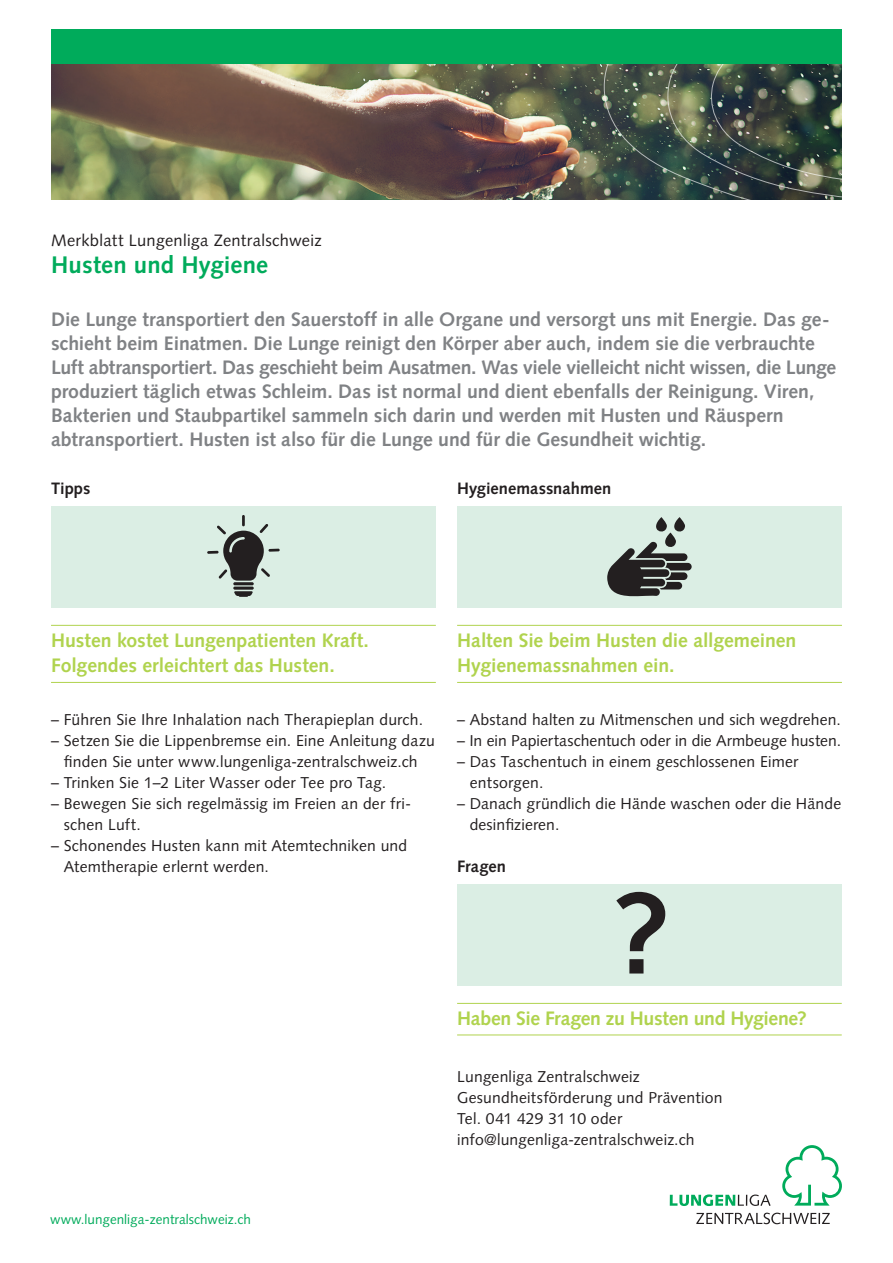
<style>
.page{position:relative;width:893px;height:1263px;background:#fff}
.page>*{position:absolute;margin:0;border:0;box-sizing:border-box;transform-origin:0 0}
.t1{font:700 24px "Syntax LT Std";letter-spacing:.005em;color:#00ab5b}
.t2{font:700 19.5px/24px "Syntax LT Std";letter-spacing:-.005em;color:#808285}
.t3{font:700 19.5px/25.5px "Syntax LT Std";letter-spacing:-.005em;color:#b0d34e}
.t4{font:16.5px "Syntax LT Std";letter-spacing:.015em;color:#231f20}
.t5{font:700 16.5px "Syntax LT Std";color:#231f20}
.t6{font:15.75px/21px "Syntax LT Std";letter-spacing:.01em;color:#231f20}
.t7{font:13.5px "Syntax LT Std";color:#00ab5b}
</style>
<div class="page">
<svg style="left:782px;top:1145px;width:60px;height:60px"></svg>
<svg style="left:670px;top:1194px;width:101px;height:12px"></svg>
<svg style="left:696px;top:1212px;width:134px;height:12px"></svg>
<img style="left:51px;top:64px;width:547px;height:136px">
<svg style="left:598px;top:29px;width:109px;height:171px;background:#4b5b4d"></svg>
<img style="left:707px;top:29px;width:135px;height:171px">
<div style="left:51px;top:30px;width:791px;height:34px;background:#00ab5b"></div>
<hr style="left:457px;top:625px;width:385px;height:1px;background:#b0d34e">
<hr style="left:457px;top:682px;width:385px;height:1px;background:#b0d34e">
<div style="left:457px;top:506px;width:385px;height:101px;background:#dbeee4"></div>
<svg style="left:607px;top:517px;width:85px;height:80px"></svg>
<hr style="left:51px;top:625px;width:385px;height:1px;background:#b0d34e">
<hr style="left:51px;top:682px;width:385px;height:1px;background:#b0d34e">
<div style="left:51px;top:506px;width:385px;height:101px;background:#dbeee4"></div>
<hr style="left:233px;top:582px;width:21px;height:3px;background:#231f20;border-radius:2px">
<svg style="left:233px;top:586px;width:21px;height:4px"></svg>
<svg style="left:234px;top:591px;width:19px;height:6px"></svg>
<svg style="left:207px;top:515px;width:73px;height:66px"></svg>
<hr style="left:457px;top:1003px;width:385px;height:1px;background:#b0d34e">
<hr style="left:457px;top:1034px;width:385px;height:1px;background:#b0d34e">
<div style="left:457px;top:884px;width:385px;height:101px;background:#dbeee4"></div>
<svg style="left:616px;top:892px;width:49px;height:81px"></svg>
<p class="t4" style="left:51px;top:231px;width:272px">Merkblatt Lungenliga Zentralschweiz</p>
<h1 class="t1" style="left:51px;top:251px;width:219px">Husten und Hygiene</h1>
<p class="t2" style="left:51px;top:307px;width:787px">Die Lunge transportiert den Sauerstoff in alle Organe und versorgt uns mit Energie. Das ge&shy;schieht beim Einatmen. Die Lunge reinigt den Körper aber auch, indem sie die verbrauchte Luft abtransportiert. Das geschieht beim Ausatmen. Was viele vielleicht nicht wissen, die Lunge produziert täglich etwas Schleim. Das ist normal und dient ebenfalls der Reinigung. Viren, Bakterien und Staubpartikel sammeln sich darin und werden mit Husten und Räuspern abtransportiert. Husten ist also für die Lunge und für die Gesundheit wichtig.</p>
<p class="t5" style="left:51px;top:479px;width:41px">Tipps</p>
<p class="t5" style="left:457px;top:479px;width:156px">Hygienemassnahmen</p>
<p class="t3" style="left:51px;top:628px;width:320px">Husten kostet Lungenpatienten Kraft.<br>Folgendes erleichtert das Husten.</p>
<p class="t6" style="left:51px;top:709px;width:374px">– Führen Sie Ihre Inhalation nach Therapieplan durch.</p>
<p class="t6" style="left:51px;top:730px;width:385px;text-align:center">– Setzen Sie die Lippenbremse ein. Eine Anleitung dazu finden Sie unter www.lungenliga-zentralschweiz.ch</p>
<p class="t6" style="left:51px;top:772px;width:337px">– Trinken Sie 1–2 Liter Wasser oder Tee pro Tag.</p>
<p class="t6" style="left:64px;top:793px;width:349px;text-indent:-13px">– Bewegen Sie sich regelmässig im Freien an der fri&shy;schen Luft.</p>
<p class="t6" style="left:64px;top:835px;width:345px;text-indent:-13px">– Schonendes Husten kann mit Atemtechniken und<br>Atemtherapie erlernt werden.</p>
<p class="t3" style="left:457px;top:628px;width:341px">Halten Sie beim Husten die allgemeinen<br>Hygienemassnahmen ein.</p>
<p class="t6" style="left:457px;top:709px;width:385px">– Abstand halten zu Mitmenschen und sich wegdrehen.</p>
<p class="t6" style="left:457px;top:730px;width:385px">– In ein Papiertaschentuch oder in die Armbeuge husten.</p>
<p class="t6" style="left:470px;top:751px;width:330px;text-indent:-13px">– Das Taschentuch in einem geschlossenen Eimer entsorgen.</p>
<p class="t6" style="left:470px;top:793px;width:373px;text-indent:-13px">– Danach gründlich die Hände waschen oder die Hände desinfizieren.</p>
<p class="t5" style="left:457px;top:857px;width:51px">Fragen</p>
<p class="t7" style="left:50px;top:1212px;width:202px">www.lungenliga-zentralschweiz.ch</p>
<p class="t3" style="left:457px;top:1006px;width:351px">Haben Sie Fragen zu Husten und Hygiene?</p>
<p class="t6" style="left:457px;top:1066px;width:267px">Lungenliga Zentralschweiz<br>Gesundheitsförderung und Prävention<br>Tel. 041 429 31 10 oder info@lungenliga-zentralschweiz.ch</p>
</div>
